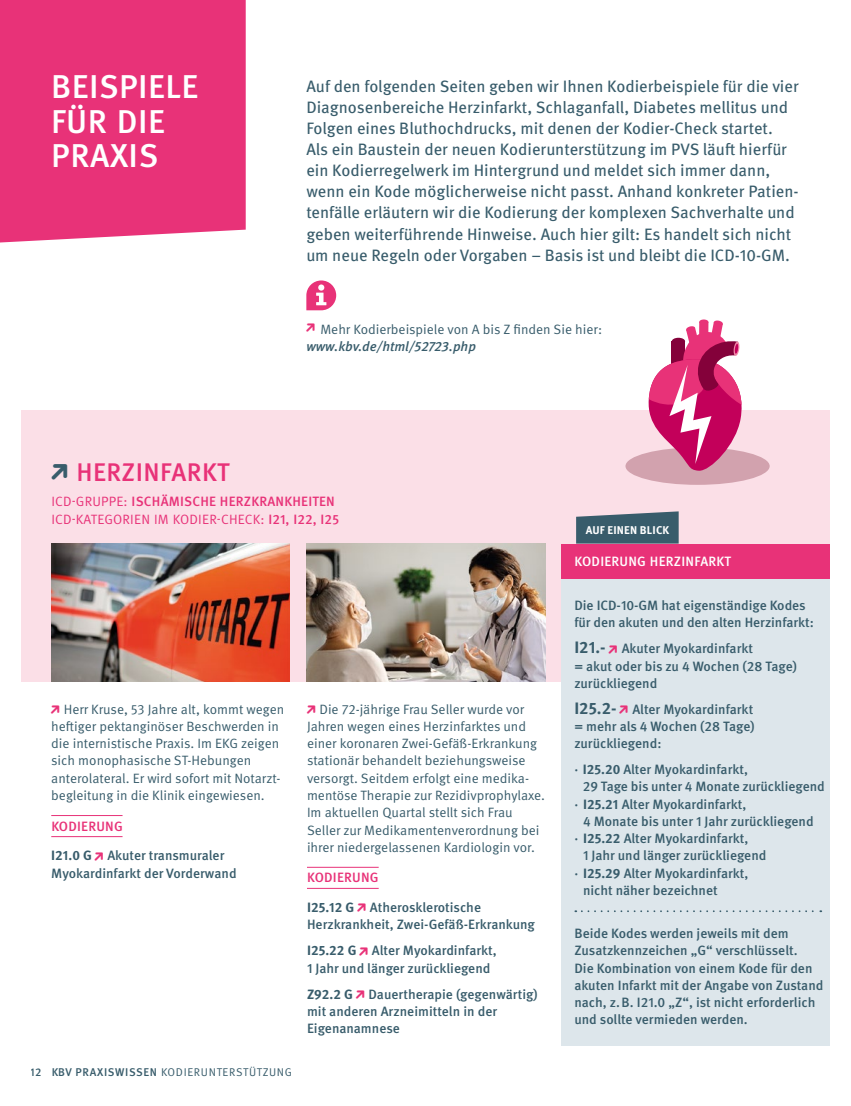
<style>
.page{position:relative;width:851px;height:1106px;background:#fff}
.page>*{position:absolute;margin:0;border:0;box-sizing:border-box;transform-origin:0 0}
.t1{font:500 33px/34.5px "Meta Pro";letter-spacing:.015em;color:#fff}
.t2{font:500 25.5px "Meta Pro";letter-spacing:.015em;color:#e83278}
.t3{font:16.5px/21px "Meta Pro";color:#385c6b}
.t4{font:500 13.5px/17.2px "Meta Pro";color:#385c6b}
.t5{font:13.5px/17.2px "Meta Pro Norm";color:#385c6b}
.t6{font:500 13.5px "Meta Pro";letter-spacing:.015em;color:#e83278}
.t7{font:13.5px "Meta Pro Norm";letter-spacing:.015em;color:#e83278}
.t8{font:italic 500 13.5px "Meta Pro";color:#385c6b}
.t9{font:500 13.5px "Meta Pro";letter-spacing:.015em;color:#fff}
.t10{font:11.25px "Meta Pro Norm";letter-spacing:.06em;color:#385c6b}
.t11{font:700 11.25px "Meta Pro";letter-spacing:.015em;color:#fff}
.s1{font-family:"KBV pfeil 2022";font-weight:400;color:#385c6b}
.s2{font-family:"KBV pfeil 2022";color:#e83278}
.s3{font-family:"Meta Pro Norm";font-weight:400}
.s4{font-family:"Meta Pro";font-weight:500}
.s5{font-weight:700}
.s6{font-family:"KBV pfeil 2022";font-weight:400;color:#e83278}
.s7{font-weight:700;font-size:16.5px}
</style>
<div class="page">
<div style="left:0;top:0;width:246px;height:242px;background:#e83278"></div>
<div style="left:21px;top:410px;width:808px;height:272px;background:#fbdfe7"></div>
<img style="left:51px;top:543px;width:239px;height:139px">
<img style="left:307px;top:543px;width:238px;height:139px">
<hr style="left:51px;top:815px;width:71px;height:1px;background:#e83278">
<hr style="left:307px;top:867px;width:71px;height:1px;background:#e83278">
<hr style="left:51px;top:836px;width:71px;height:1px;background:#e83278">
<hr style="left:307px;top:888px;width:71px;height:1px;background:#e83278">
<svg style="left:576px;top:511px;width:102px;height:32px;background:#4b6877"></svg>
<div style="left:561px;top:578px;width:268px;height:467px;background:#dde6eb"></div>
<svg style="left:306px;top:280px;width:30px;height:30px"></svg>
<div style="left:561px;top:543px;width:268px;height:35px;background:#e83278"></div>
<svg style="left:575px;top:910px;width:246px;height:2px"></svg>
<div style="left:625px;top:447px;width:144px;height:38px;background:#d2a2ae;border-radius:50%"></div>
<svg style="left:647px;top:320px;width:100px;height:151px"></svg>
<h1 class="t1" style="left:51px;top:67px;width:149px">BEISPIELE<br>FÜR DIE<br>PRAXIS</h1>
<p class="t3" style="left:306px;top:75px;width:494px">Auf den folgenden Seiten geben wir Ihnen Kodierbeispiele für die vier Diagnosenbereiche Herzinfarkt, Schlaganfall, Diabetes mellitus und Folgen eines Bluthochdrucks, mit denen der Kodier-Check startet.<br>Als ein Baustein der neuen Kodierunterstützung im PVS läuft hierfür ein Kodierregelwerk im Hintergrund und meldet sich immer dann, wenn ein Kode möglicherweise nicht passt. Anhand konkreter Patien&shy;tenfälle erläutern wir die Kodierung der komplexen Sachverhalte und geben weiterführende Hinweise. Auch hier gilt: Es handelt sich nicht um neue Regeln oder Vorgaben – Basis ist und bleibt die ICD-10-GM.</p>
<h2 class="t2" style="left:52px;top:452px;width:179px"><span class="s1">•</span> HERZINFARKT</h2>
<p class="t5" style="left:306px;top:320px;width:297px"><span class="s2">•</span> Mehr Kodierbeispiele von A bis Z finden Sie hier:</p>
<p class="t8" style="left:306px;top:336px;width:171px">www.kbv.de/html/52723.php</p>
<p class="t6" style="left:51px;top:491px;width:285px"><span class="s3">ICD-GRUPPE:</span> ISCHÄMISCHE HERZKRANKHEITEN</p>
<p class="t7" style="left:51px;top:509px;width:289px">ICD-KATEGORIEN IM KODIER-CHECK: <span class="s4">I21, I22, I25</span></p>
<p class="t5" style="left:51px;top:699px;width:234px"><span class="s2">•</span> Herr Kruse, 53 Jahre alt, kommt wegen heftiger pektanginöser Beschwerden in die internistische Praxis. Im EKG zeigen sich monophasische ST-Hebungen anterolateral. Er wird sofort mit Notarzt&shy;begleitung in die Klinik eingewiesen.</p>
<p class="t6" style="left:51px;top:815px;width:73px">KODIERUNG</p>
<p class="t4" style="left:51px;top:846px;width:187px"><span class="s5">I21.0 G</span> <span class="s6">•</span> Akuter transmuraler<br>Myokardinfarkt der Vorderwand</p>
<p class="t10" style="left:31px;top:1063px;width:263px"><span class="s4">12 KBV PRAXISWISSEN</span> KODIERUNTERSTÜTZUNG</p>
<p class="t5" style="left:307px;top:699px;width:239px"><span class="s2">•</span> Die 72-jährige Frau Seller wurde vor Jahren wegen eines Herzinfarktes und einer koronaren Zwei-Gefäß-Erkrankung stationär behandelt beziehungsweise versorgt. Seitdem erfolgt eine medika&shy;mentöse Therapie zur Rezidivprophylaxe.<br>Im aktuellen Quartal stellt sich Frau Seller zur Medikamentenverordnung bei ihrer niedergelassenen Kardiologin vor.</p>
<p class="t6" style="left:307px;top:867px;width:73px">KODIERUNG</p>
<p class="t4" style="left:307px;top:898px;width:229px"><span class="s5">I25.12 G</span> <span class="s6">•</span> Atherosklerotische<br>Herzkrankheit, Zwei-Gefäß-Erkrankung</p>
<p class="t4" style="left:307px;top:941px;width:191px"><span class="s5">I25.22 G</span> <span class="s6">•</span> Alter Myokardinfarkt,<br>1 Jahr und länger zurückliegend</p>
<p class="t4" style="left:307px;top:984px;width:232px"><span class="s5">Z92.2 G</span> <span class="s6">•</span> Dauertherapie (gegenwärtig) mit anderen Arzneimitteln in der<br>Eigenanamnese</p>
<p class="t11" style="left:585px;top:521px;width:85px">AUF EINEN BLICK</p>
<p class="t9" style="left:574px;top:550px;width:158px">KODIERUNG HERZINFARKT</p>
<p class="t4" style="left:574px;top:596px;width:241px">Die ICD-10-GM hat eigenständige Kodes für den akuten und den alten Herzinfarkt:</p>
<p class="t4" style="left:574px;top:639px;width:224px"><span class="s7">I21.-</span> <span class="s6">•</span> Akuter Myokardinfarkt<br>= akut oder bis zu 4 Wochen (28 Tage) zurückliegend</p>
<p class="t4" style="left:574px;top:699px;width:182px;text-align:justify"><span class="s7">I25.2-</span> <span class="s6">•</span> Alter Myokardinfarkt = mehr als 4 Wochen (28 Tage) zurückliegend:</p>
<p class="t4" style="left:574px;top:760px;width:175px">· <span class="s5">I25.20</span> Alter Myokardinfarkt,</p>
<p class="t4" style="left:582px;top:777px;width:243px">29 Tage bis unter 4 Monate zurückliegend</p>
<p class="t4" style="left:574px;top:794px;width:173px">· <span class="s5">I25.21</span> Alter Myokardinfarkt,</p>
<p class="t4" style="left:583px;top:811px;width:232px">4 Monate bis unter 1 Jahr zurückliegend</p>
<p class="t4" style="left:574px;top:829px;width:176px">· <span class="s5">I25.22</span> Alter Myokardinfarkt,</p>
<p class="t4" style="left:583px;top:846px;width:185px">1 Jahr und länger zurückliegend</p>
<p class="t4" style="left:574px;top:863px;width:175px">· <span class="s5">I25.29</span> Alter Myokardinfarkt,</p>
<p class="t4" style="left:583px;top:880px;width:136px">nicht näher bezeichnet</p>
<p class="t4" style="left:574px;top:923px;width:250px">Beide Kodes werden jeweils mit dem Zusatzkennzeichen „G“ verschlüsselt.<br>Die Kombination von einem Kode für den akuten Infarkt mit der Angabe von Zustand nach, z.B. I21.0 „Z“, ist nicht erforderlich und sollte vermieden werden.</p>
</div>
